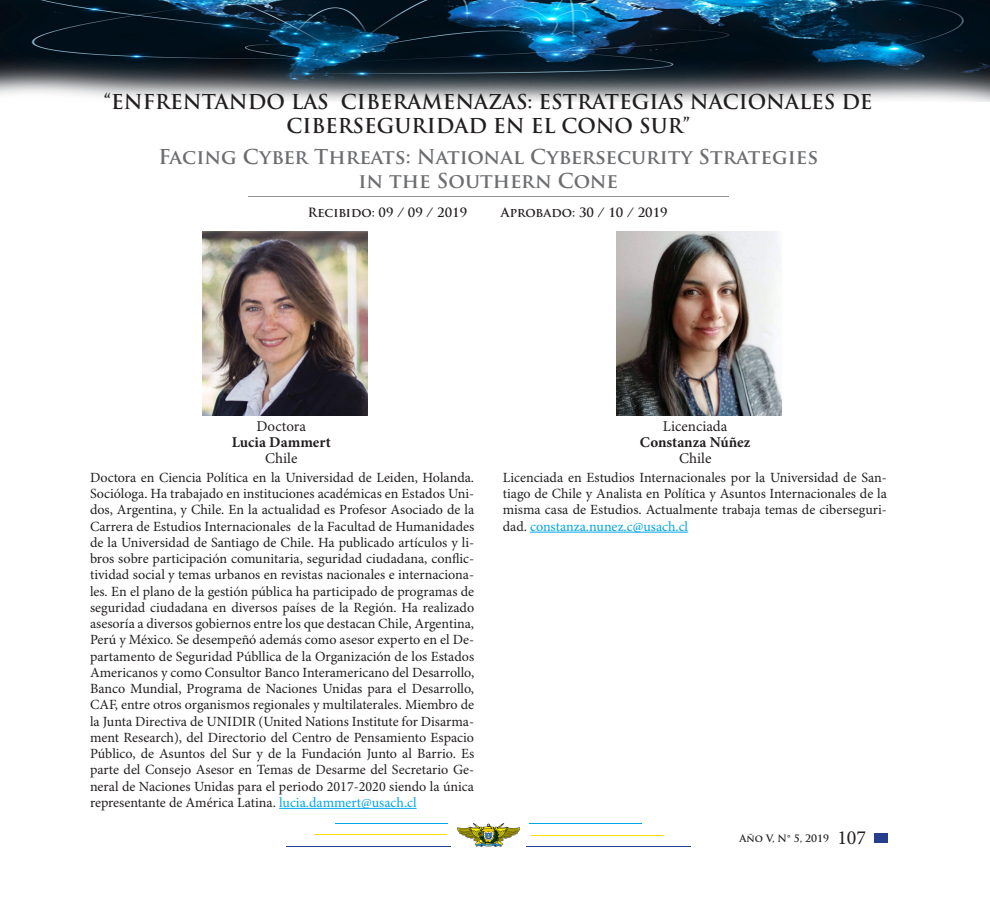
<style>
.page{position:relative;width:990px;height:900px;background:#fff}
.page>*{position:absolute;margin:0;border:0;box-sizing:border-box;transform-origin:0 0}
.t1{font:700 20px/24px "Trajan Pro";color:#231f20;text-align:center}
.t2{font:700 20px "Trajan Pro";color:#6c6d70}
.t3{font:20px "Minion Pro";color:#231f20}
.t4{font:15px "Minion Pro";color:#231f20}
.t5{font:700 15px "Minion Pro";color:#231f20}
.t6{font:14px/16.2px "Minion Pro";color:#231f20;text-align:justify}
.t7{font:700 12.5px "Trajan Pro";color:#231f20}
.t8{font:700 10px "Trajan Pro";color:#231f20}
.s1{color:#00a6e8}
</style>
<div class="page">
<div style="left:874px;top:833px;width:13px;height:10px;background:#253f8e"></div>
<img style="left:458px;top:824px;width:62px;height:22px">
<hr style="left:314px;top:834px;width:133px;height:1px;background:#ffdf01">
<hr style="left:531px;top:835px;width:133px;height:1px;background:#ffdf01">
<hr style="left:336px;top:823px;width:112px;height:1px;background:#00a6e8">
<hr style="left:530px;top:823px;width:112px;height:1px;background:#00a6e8">
<hr style="left:286px;top:846px;width:165px;height:1px;background:#253f8e">
<hr style="left:526px;top:846px;width:165px;height:1px;background:#253f8e">
<hr style="left:248px;top:196px;width:481px;height:1px;background:#939598">
<img style="left:203px;top:232px;width:165px;height:184px">
<img style="left:617px;top:232px;width:165px;height:183px">
<hr style="left:279px;top:808px;width:138px;height:1px;background:#00a6e8">
<hr style="left:530px;top:532px;width:158px;height:1px;background:#00a6e8">
<img style="left:0;top:0;width:990px;height:102px">
<p class="t1" style="left:104px;top:90px;width:770px">“ENFRENTANDO LAS CIBERAMENAZAS: ESTRATEGIAS NACIONALES DE<br>CIBERSEGURIDAD EN EL CONO SUR”</p>
<p class="t2" style="left:158px;top:145px;width:661px">Facing Cyber Threats: National Cybersecurity Strategies</p>
<p class="t2" style="left:358px;top:169px;width:261px">in the Southern Cone</p>
<p class="t7" style="left:308px;top:205px;width:161px">Recibido: 09 / 09 / 2019</p>
<p class="t7" style="left:501px;top:205px;width:168px">Aprobado: 30 / 10 / 2019</p>
<p class="t4" style="left:257px;top:417px;width:51px">Doctora</p>
<p class="t5" style="left:232px;top:432px;width:101px">Lucia Dammert</p>
<p class="t4" style="left:265px;top:450px;width:34px">Chile</p>
<p class="t4" style="left:663px;top:417px;width:66px">Licenciada</p>
<p class="t5" style="left:640px;top:432px;width:112px">Constanza Núñez</p>
<p class="t4" style="left:679px;top:450px;width:34px">Chile</p>
<p class="t6" style="left:90px;top:470px;width:386px">Doctora en Ciencia Política en la Universidad de Leiden, Holanda.<br>Socióloga. Ha trabajado en instituciones académicas en Estados Uni&shy;dos, Argentina, y Chile. En la actualidad es Profesor Asociado de la Carrera de Estudios Internacionales de la Facultad de Humanidades de la Universidad de Santiago de Chile. Ha publicado artículos y li&shy;bros sobre participación comunitaria, seguridad ciudadana, conflic&shy;tividad social y temas urbanos en revistas nacionales e internaciona&shy;les. En el plano de la gestión pública ha participado de programas de seguridad ciudadana en diversos países de la Región. Ha realizado asesoría a diversos gobiernos entre los que destacan Chile, Argentina, Perú y México. Se desempeñó además como asesor experto en el De&shy;partamento de Seguridad Públlica de la Organización de los Estados Americanos y como Consultor Banco Interamericano del Desarrollo, Banco Mundial, Programa de Naciones Unidas para el Desarrollo, CAF, entre otros organismos regionales y multilaterales. Miembro de la Junta Directiva de UNIDIR (United Nations Institute for Disarma&shy;ment Research), del Directorio del Centro de Pensamiento Espacio Público, de Asuntos del Sur y de la Fundación Junto al Barrio. Es parte del Consejo Asesor en Temas de Desarme del Secretario Ge&shy;neral de Naciones Unidas para el periodo 2017-2020 siendo la única representante de América Latina. <span class="s1">lucia.dammert@usach.cl</span></p>
<p class="t6" style="left:503px;top:470px;width:386px">Licenciada en Estudios Internacionales por la Universidad de San&shy;tiago de Chile y Analista en Política y Asuntos Internacionales de la misma casa de Estudios. Actualmente trabaja temas de ciberseguri&shy;dad. <span class="s1">constanza.nunez.c@usach.cl</span></p>
<p class="t8" style="left:740px;top:832px;width:91px">Año V, N° 5, 2019</p>
<h1 class="t3" style="left:837px;top:826px;width:30px">107</h1>
</div>
